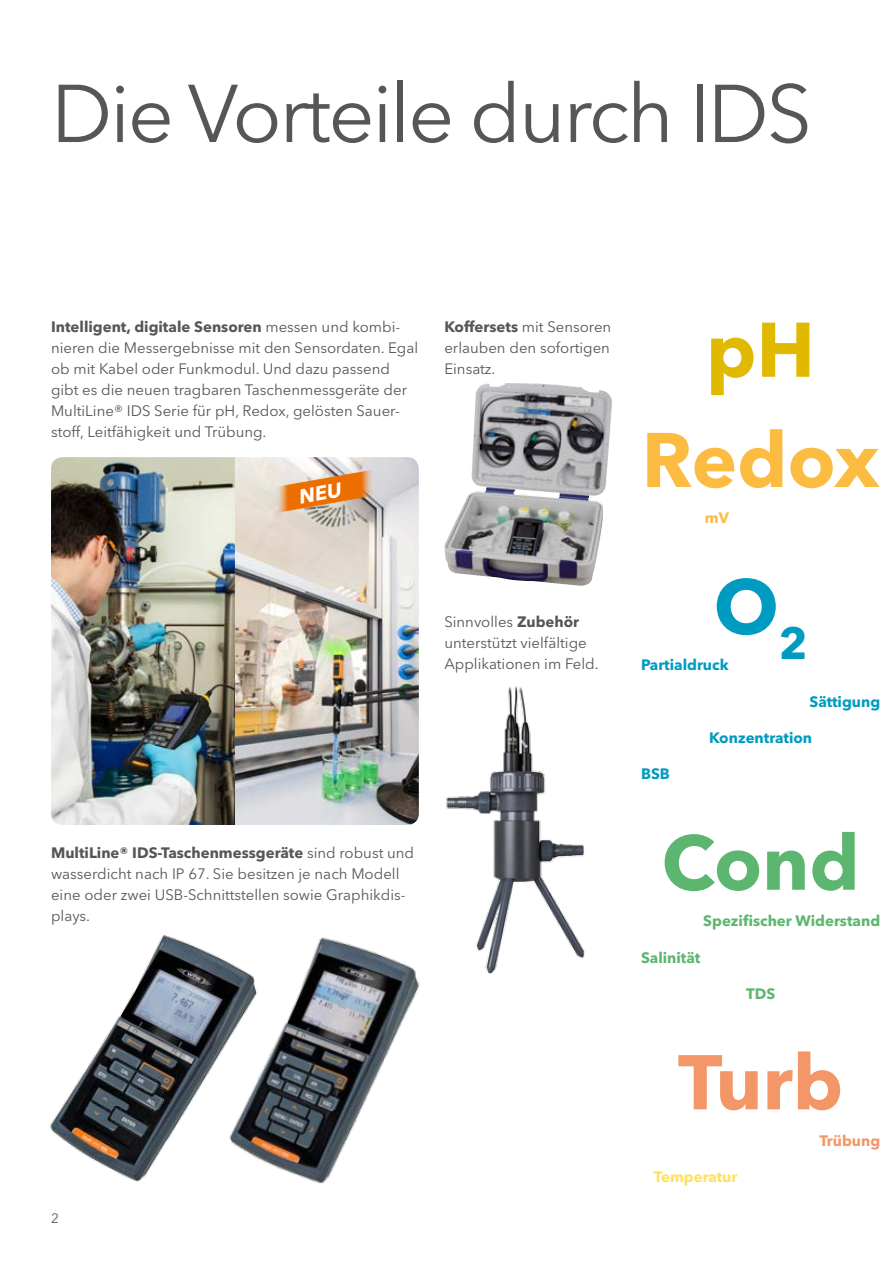
<style>
.page{position:relative;width:893px;height:1263px;background:#fff}
.page>*{position:absolute;margin:0;border:0;box-sizing:border-box;transform-origin:0 0}
.t1{font:81px "Avenir Next LT Pro";letter-spacing:-.03em;color:#565655}
.t2{font:700 76.5px "Avenir Next LT Pro";letter-spacing:-.005em;color:#fbbc41}
.t3{font:700 76.5px "Avenir Next LT Pro";color:#5db66f}
.t4{font:700 76.5px "Avenir Next LT Pro";color:#f39768}
.t5{font:700 76.5px "Avenir Next LT Pro";color:#e0b900}
.t6{font:700 76.5px "Avenir Next LT Pro";color:#009bc1}
.t7{font:15px/21px "Avenir Next LT Pro";color:#565655}
.t8{font:700 15px "Avenir Next LT Pro";color:#009bc1}
.t9{font:700 15px "Avenir Next LT Pro";color:#5db66f}
.t10{font:700 15px "Avenir Next LT Pro";color:#ffe162}
.t11{font:700 15px "Avenir Next LT Pro";color:#f39768}
.t12{font:700 15px "Avenir Next LT Pro";color:#fbbc41}
.t13{font:13.5px "Avenir Next LT Pro";color:#565655}
.s1{font-weight:700}
</style>
<div class="page">
<img style="left:282px;top:937px;width:138px;height:247px">
<img style="left:50px;top:935px;width:232px;height:247px">
<img style="left:51px;top:457px;width:368px;height:368px">
<img style="left:444px;top:383px;width:168px;height:203px">
<img style="left:446px;top:686px;width:139px;height:287px">
<svg style="left:275px;top:469px;width:100px;height:44px;background:#dd9d65"></svg>
<h1 class="t1" style="left:51px;top:65px;width:763px">Die Vorteile durch IDS</h1>
<p class="t7" style="left:51px;top:317px;width:369px"><span class="s1">Intelligent, digitale Sensoren</span> messen und kombi&shy;nieren die Messergebnisse mit den Sensordaten. Egal ob mit Kabel oder Funkmodul. Und dazu passend gibt es die neuen tragbaren Taschenmessgeräte der MultiLine® IDS Serie für pH, Redox, gelösten Sauer&shy;stoff, Leitfähigkeit und Trübung.</p>
<p class="t7" style="left:444px;top:317px;width:168px;text-align:justify"><span class="s1">Koffersets</span> mit Sensoren erlauben den sofortigen Einsatz.</p>
<p class="t7" style="left:444px;top:611px;width:156px">Sinnvolles <span class="s1">Zubehör </span>unterstützt vielfältige<br>Applikationen im Feld.</p>
<p class="t7" style="left:51px;top:842px;width:365px"><span class="s1">MultiLine® IDS-Taschenmessgeräte</span> sind robust und wasserdicht nach IP 67. Sie besitzen je nach Modell eine oder zwei USB-Schnittstellen sowie Graphikdis&shy;plays.</p>
<p class="t13" style="left:51px;top:1210px;width:9px">2</p>
<h2 class="t5" style="left:706px;top:303px;width:110px">pH</h2>
<h2 class="t2" style="left:642px;top:413px;width:239px">Redox</h2>
<p class="t12" style="left:705px;top:509px;width:26px">mV</p>
<h2 class="t6" style="left:714px;top:560px;width:95px">O<sub>2</sub></h2>
<p class="t8" style="left:641px;top:656px;width:89px">Partialdruck</p>
<p class="t8" style="left:641px;top:765px;width:30px">BSB</p>
<p class="t8" style="left:810px;top:692px;width:72px">Sättigung</p>
<p class="t8" style="left:709px;top:729px;width:105px">Konzentration</p>
<h2 class="t3" style="left:662px;top:816px;width:200px">Cond</h2>
<p class="t9" style="left:703px;top:912px;width:178px">Spezifischer Widerstand</p>
<p class="t9" style="left:641px;top:948px;width:61px">Salinität</p>
<p class="t9" style="left:746px;top:984px;width:31px">TDS</p>
<h2 class="t4" style="left:678px;top:1036px;width:167px">Turb</h2>
<p class="t11" style="left:819px;top:1131px;width:62px">Trübung</p>
<p class="t10" style="left:654px;top:1168px;width:85px">Temperatur</p>
</div>
